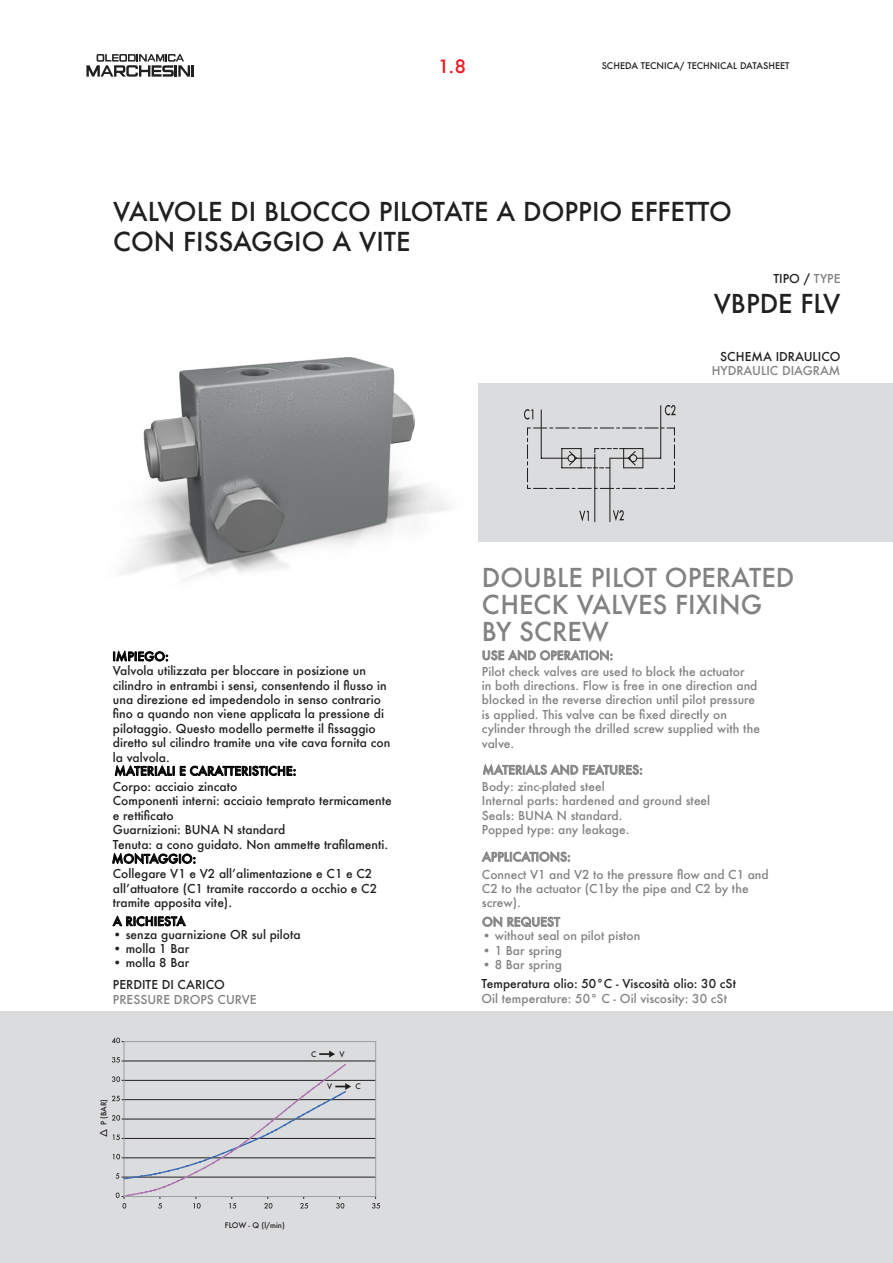
<style>
.page{position:relative;width:893px;height:1263px;background:#fff}
.page>*{position:absolute;margin:0;border:0;box-sizing:border-box;transform-origin:0 0}
.t1{font:500 25.5px/30px "Futura";color:#221f1f}
.t2{font:500 25.5px/27px "Futura";color:#808284}
.t3{font:500 18px "Futura";color:#ed1c24;scale:1.06 1}
.t4{font:500 12px/14.4px "Futura";color:#221f1f}
.t5{font:500 12px/14.4px "Futura";color:#808284}
.t6{font:500 12px "Futura";color:#020202}
.t7{font:500 9px "Futura";color:#221f1f}
.t8{font:500 7.5px "Futura";color:#221f1f}
.s1{color:#808284}
</style>
<div class="page">
<div style="left:478px;top:383px;width:415px;height:159px;background:#dbdcde"></div>
<div style="left:0;top:1011px;width:893px;height:252px;background:#dbdcde"></div>
<svg style="left:86px;top:54px;width:108px;height:23px"></svg>
<svg style="left:482px;top:649px;width:131px;height:12px"></svg>
<svg style="left:483px;top:764px;width:160px;height:12px"></svg>
<svg style="left:481px;top:851px;width:90px;height:12px"></svg>
<svg style="left:112px;top:853px;width:84px;height:12px"></svg>
<svg style="left:114px;top:765px;width:182px;height:12px"></svg>
<svg style="left:113px;top:650px;width:56px;height:12px"></svg>
<svg style="left:112px;top:915px;width:74px;height:12px"></svg>
<svg style="left:482px;top:916px;width:79px;height:12px"></svg>
<img style="left:123px;top:357px;width:326px;height:222px">
<hr style="left:124px;top:1177px;width:252px;height:1px;background:#221f1f">
<hr style="left:124px;top:1157px;width:252px;height:1px;background:#221f1f">
<hr style="left:124px;top:1138px;width:252px;height:1px;background:#221f1f">
<hr style="left:124px;top:1119px;width:252px;height:1px;background:#221f1f">
<hr style="left:124px;top:1099px;width:252px;height:1px;background:#221f1f">
<hr style="left:124px;top:1080px;width:252px;height:1px;background:#221f1f">
<hr style="left:124px;top:1061px;width:252px;height:1px;background:#221f1f">
<div style="left:124px;top:1041px;width:252px;height:156px;border:1px solid #9d9fa1"></div>
<svg style="left:112px;top:1037px;width:12px;height:6px"></svg>
<svg style="left:372px;top:1196px;width:8px;height:12px"></svg>
<svg style="left:613px;top:510px;width:11px;height:11px"></svg>
<svg style="left:579px;top:511px;width:10px;height:11px"></svg>
<hr style="left:609px;top:458px;width:1px;height:64px;background:#221f1f">
<hr style="left:594px;top:458px;width:1px;height:64px;background:#221f1f">
<svg style="left:524px;top:405px;width:151px;height:84px"></svg>
<svg style="left:112px;top:1051px;width:239px;height:157px"></svg>
<h2 class="t3" style="left:438px;top:54px;width:28px">1.8</h2>
<p class="t7" style="left:602px;top:62px;width:189px">SCHEDA TECNICA/ TECHNICAL DATASHEET</p>
<h1 class="t1" style="left:113px;top:198px;width:620px">VALVOLE DI BLOCCO PILOTATE A DOPPIO EFFETTO<br>CON FISSAGGIO A VITE</h1>
<p class="t4" style="left:773px;top:273px;width:68px">TIPO / <span class="s1">TYPE</span></p>
<h1 class="t1" style="left:714px;top:291px;width:128px">VBPDE FLV</h1>
<p class="t4" style="left:720px;top:350px;width:122px">SCHEMA IDRAULICO</p>
<p class="t5" style="left:712px;top:364px;width:130px">HYDRAULIC DIAGRAM</p>
<h1 class="t2" style="left:482px;top:566px;width:314px">DOUBLE PILOT OPERATED<br>CHECK VALVES FIXING<br>BY SCREW</h1>
<p class="t6" style="left:112px;top:651px;width:58px">IMPIEGO:</p>
<p class="t5" style="left:482px;top:649px;width:133px">USE AND OPERATION:</p>
<p class="t4" style="left:113px;top:665px;width:279px">Valvola utilizzata per bloccare in posizione un cilindro in entrambi i sensi, consentendo il flusso in una direzione ed impedendolo in senso contrario fino a quando non viene applicata la pressione di pilotaggio. Questo modello permette il fissaggio diretto sul cilindro tramite una vite cava fornita con la valvola.</p>
<p class="t5" style="left:482px;top:665px;width:280px">Pilot check valves are used to block the actuator<br>in both directions. Flow is free in one direction and blocked in the reverse direction until pilot pressure is applied. This valve can be fixed directly on cylinder through the drilled screw supplied with the valve.</p>
<p class="t6" style="left:114px;top:765px;width:183px">MATERIALI E CARATTERISTICHE:</p>
<p class="t5" style="left:483px;top:764px;width:162px">MATERIALS AND FEATURES:</p>
<p class="t4" style="left:113px;top:780px;width:280px">Corpo: acciaio zincato<br>Componenti interni: acciaio temprato termicamente e rettificato<br>Guarnizioni: BUNA N standard<br>Tenuta: a cono guidato. Non ammette trafilamenti.</p>
<p class="t5" style="left:482px;top:780px;width:230px">Body: zinc-plated steel<br>Internal parts: hardened and ground steel<br>Seals: BUNA N standard.<br>Popped type: any leakage.</p>
<p class="t6" style="left:112px;top:853px;width:86px">MONTAGGIO:</p>
<p class="t5" style="left:482px;top:851px;width:90px">APPLICATIONS:</p>
<p class="t4" style="left:113px;top:866px;width:266px">Collegare V1 e V2 all’alimentazione e C1 e C2 all’attuatore (C1 tramite raccordo a occhio e C2 tramite apposita vite).</p>
<p class="t5" style="left:482px;top:867px;width:288px">Connect V1 and V2 to the pressure flow and C1 and<br>C2 to the actuator (C1by the pipe and C2 by the screw).</p>
<p class="t6" style="left:113px;top:916px;width:74px">A RICHIESTA</p>
<p class="t4" style="left:113px;top:927px;width:189px">• senza guarnizione OR sul pilota</p>
<p class="t4" style="left:113px;top:941px;width:78px">• molla 1 Bar</p>
<p class="t4" style="left:113px;top:956px;width:78px">• molla 8 Bar</p>
<p class="t4" style="left:113px;top:978px;width:113px">PERDITE DI CARICO</p>
<p class="t5" style="left:113px;top:993px;width:145px">PRESSURE DROPS CURVE</p>
<p class="t8" style="left:100px;top:1125px;width:28px;rotate:-90deg">P (BAR)</p>
<p class="t8" style="left:311px;top:1050px;width:7px">C</p>
<p class="t8" style="left:339px;top:1050px;width:7px">V</p>
<p class="t8" style="left:327px;top:1083px;width:7px">V</p>
<p class="t8" style="left:355px;top:1083px;width:7px">C</p>
<p class="t8" style="left:225px;top:1221px;width:61px">FLOW - Q (l/min)</p>
<p class="t5" style="left:482px;top:916px;width:79px">ON REQUEST</p>
<p class="t5" style="left:482px;top:928px;width:160px">• without seal on pilot piston</p>
<p class="t5" style="left:482px;top:943px;width:81px">• 1 Bar spring</p>
<p class="t5" style="left:482px;top:957px;width:81px">• 8 Bar spring</p>
<p class="t4" style="left:481px;top:977px;width:256px">Temperatura olio: 50°C - Viscosità olio: 30 cSt</p>
<p class="t5" style="left:481px;top:992px;width:247px">Oil temperature: 50° C - Oil viscosity: 30 cSt</p>
</div>
